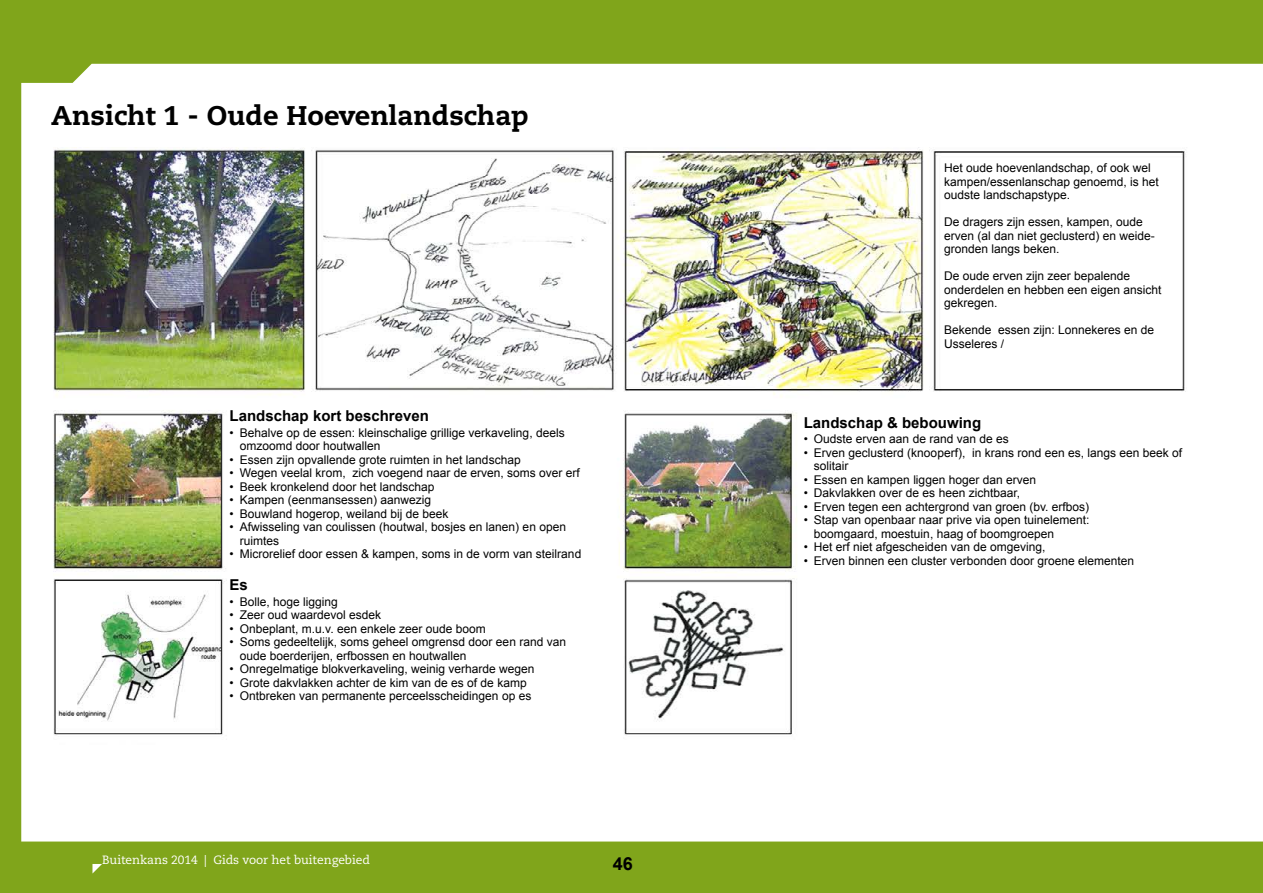
<style>
.page{position:relative;width:1263px;height:893px;background:#fff}
.page>*{position:absolute;margin:0;border:0;box-sizing:border-box;transform-origin:0 0}
.kop-breed{font:800 27px "Caecilia LT Std";color:#000}
.t1{font:700 18px "Arial";color:#000}
.klein-tussen_kopje{font:700 15px "Arial";color:#000}
.ansichten{font:12px/13.5px "Arial";color:#000}
.t2{font:12px "Caecilia LT Std";letter-spacing:-.005em;color:#fff}
</style>
<div class="page">
<div style="left:0;top:1px;width:1263px;height:892px;background:#80a51b"></div>
<div style="left:21px;top:64px;width:1242px;height:777px;background:#fff"></div>
<hr style="left:1262px;top:65px;width:1px;height:776px;background:#fff">
<img style="left:53px;top:148px;width:1134px;height:596px">
<svg style="left:92px;top:864px;width:10px;height:9px"></svg>
<p class="kop-breed" style="left:51px;top:99px;width:479px">Ansicht 1 - Oude Hoevenlandschap</p>
<p class="klein-tussen_kopje" style="left:230px;top:406px;width:201px">Landschap kort beschreven</p>
<p class="ansichten" style="left:230px;top:426px;width:337px">• Behalve op de essen: kleinschalige grillige verkaveling, deels</p>
<p class="ansichten" style="left:240px;top:440px;width:142px">omzoomd door houtwallen</p>
<p class="ansichten" style="left:230px;top:453px;width:293px">• Essen zijn opvallende grote ruimten in het landschap</p>
<p class="ansichten" style="left:230px;top:467px;width:352px">• Wegen veelal krom, zich voegend naar de erven, soms over erf</p>
<p class="ansichten" style="left:230px;top:480px;width:206px">• Beek kronkelend door het landschap</p>
<p class="ansichten" style="left:230px;top:494px;width:203px">• Kampen (eenmansessen) aanwezig</p>
<p class="ansichten" style="left:230px;top:507px;width:220px">• Bouwland hogerop, weiland bij de beek</p>
<p class="ansichten" style="left:230px;top:521px;width:338px">• Afwisseling van coulissen (houtwal, bosjes en lanen) en open</p>
<p class="ansichten" style="left:240px;top:534px;width:41px">ruimtes</p>
<p class="ansichten" style="left:230px;top:548px;width:353px">• Microrelief door essen &amp; kampen, soms in de vorm van steilrand</p>
<p class="klein-tussen_kopje" style="left:230px;top:575px;width:20px">Es</p>
<p class="ansichten" style="left:230px;top:595px;width:110px">• Bolle, hoge ligging</p>
<p class="ansichten" style="left:230px;top:608px;width:153px">• Zeer oud waardevol esdek</p>
<p class="ansichten" style="left:230px;top:622px;width:258px">• Onbeplant, m.u.v. een enkele zeer oude boom</p>
<p class="ansichten" style="left:230px;top:635px;width:338px">• Soms gedeeltelijk, soms geheel omgrensd door een rand van</p>
<p class="ansichten" style="left:240px;top:649px;width:228px">oude boerderijen, erfbossen en houtwallen</p>
<p class="ansichten" style="left:230px;top:662px;width:306px">• Onregelmatige blokverkaveling, weinig verharde wegen</p>
<p class="ansichten" style="left:230px;top:676px;width:299px">• Grote dakvlakken achter de kim van de es of de kamp</p>
<p class="ansichten" style="left:230px;top:689px;width:303px">• Ontbreken van permanente perceelsscheidingen op es</p>
<p class="t2" style="left:102px;top:853px;width:269px">Buitenkans 2014 | Gids voor het buitengebied</p>
<h2 class="t1" style="left:613px;top:851px;width:22px">46</h2>
<p class="ansichten" style="left:944px;top:162px;width:216px">Het oude hoevenlandschap, of ook wel kampen/essenlanschap genoemd, is het oudste landschapstype.</p>
<p class="ansichten" style="left:944px;top:216px;width:212px">De dragers zijn essen, kampen, oude erven (al dan niet geclusterd) en weide&shy;gronden langs beken.</p>
<p class="ansichten" style="left:944px;top:270px;width:219px">De oude erven zijn zeer bepalende onderdelen en hebben een eigen ansicht gekregen.</p>
<p class="ansichten" style="left:944px;top:324px;width:212px">Bekende essen zijn: Lonnekeres en de<br>Usseleres /</p>
<p class="klein-tussen_kopje" style="left:804px;top:412px;width:179px">Landschap &amp; bebouwing</p>
<p class="ansichten" style="left:804px;top:432px;width:206px">• Oudste erven aan de rand van de es</p>
<p class="ansichten" style="left:804px;top:446px;width:380px">• Erven geclusterd (knooperf), in krans rond een es, langs een beek of</p>
<p class="ansichten" style="left:814px;top:459px;width:36px">solitair</p>
<p class="ansichten" style="left:804px;top:473px;width:234px">• Essen en kampen liggen hoger dan erven</p>
<p class="ansichten" style="left:804px;top:486px;width:218px">• Dakvlakken over de es heen zichtbaar,</p>
<p class="ansichten" style="left:804px;top:500px;width:287px">• Erven tegen een achtergrond van groen (bv. erfbos)</p>
<p class="ansichten" style="left:804px;top:513px;width:287px">• Stap van openbaar naar prive via open tuinelement:</p>
<p class="ansichten" style="left:814px;top:527px;width:242px">boomgaard, moestuin, haag of boomgroepen</p>
<p class="ansichten" style="left:804px;top:540px;width:243px">• Het erf niet afgescheiden van de omgeving,</p>
<p class="ansichten" style="left:804px;top:554px;width:332px">• Erven binnen een cluster verbonden door groene elementen</p>
</div>
